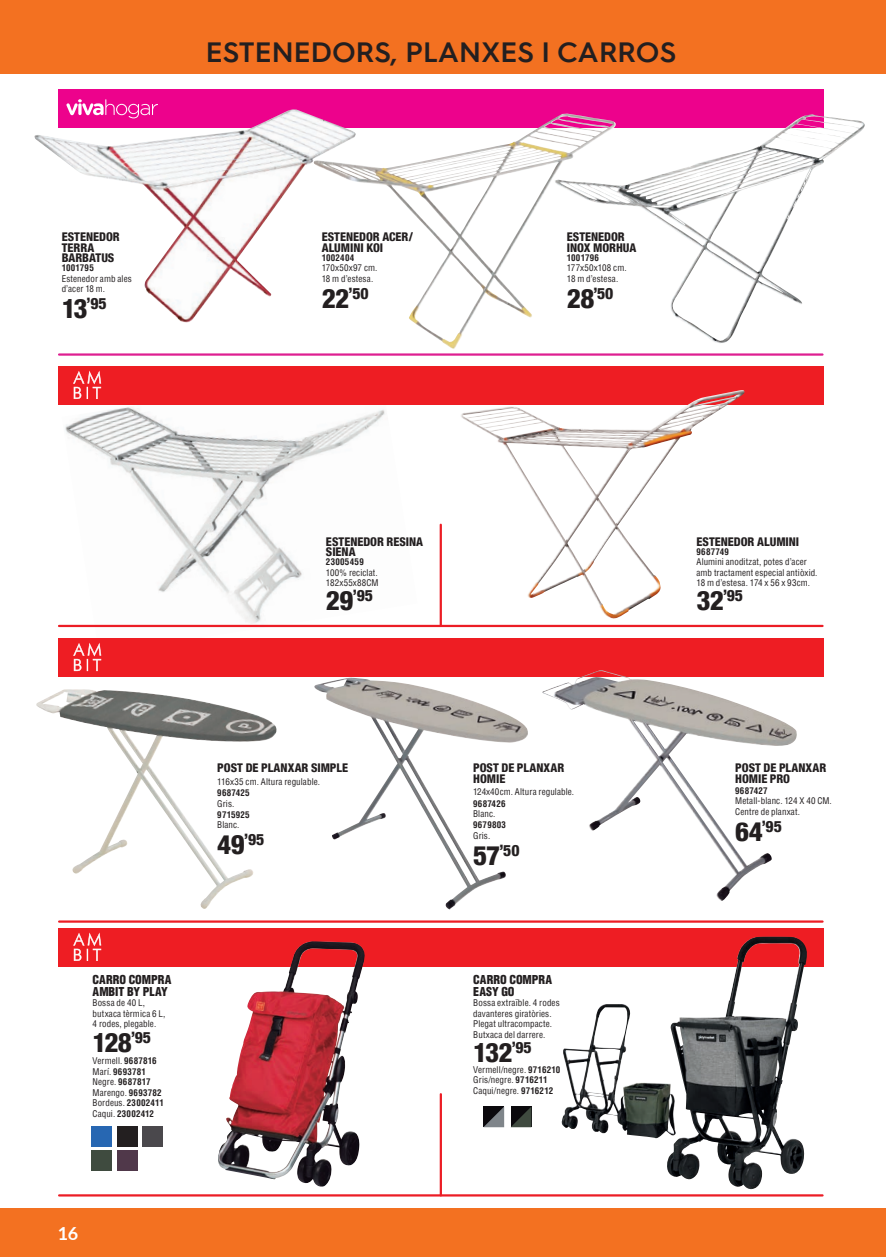
<style>
.page{position:relative;width:886px;height:1257px;background:#fff}
.page>*{position:absolute;margin:0;border:0;box-sizing:border-box;transform-origin:0 0}
.t1{font:600 28.5px "Hurme Geometric Sans 4";color:#231f20}
.t2{font:800 condensed 27px "Helvetica 87";letter-spacing:-.055em;color:#231f20}
.t3{font:700 18px "Lato";color:#fff}
.t4{font:800 condensed 15.75px "Helvetica 87";letter-spacing:-.01em;color:#231f20}
.t5{font:800 condensed 12px/10.5px "Helvetica 87";letter-spacing:-.005em;color:#231f20}
.t6{font:900 condensed 12px/12px "Helvetica";color:#231f20}
.t7{font:condensed 9px/10.5px "Helvetica";letter-spacing:.015em;color:#231f20}
.t8{font:700 condensed 9px/10.5px "Helvetica";letter-spacing:.025em;color:#231f20}
.s1{font-size:27px}
.s2{font-weight:400}
.s3{font-weight:700}
</style>
<div class="page">
<div style="left:0;top:1208px;width:886px;height:49px;background:#f37121"></div>
<img style="left:62px;top:407px;width:355px;height:232px">
<div style="left:58px;top:928px;width:765px;height:39px;background:#ee1d23"></div>
<svg style="left:73px;top:932px;width:28px;height:29px"></svg>
<div style="left:58px;top:639px;width:765px;height:38px;background:#ee1d23"></div>
<svg style="left:73px;top:643px;width:28px;height:28px"></svg>
<div style="left:0;top:0;width:886px;height:73px;background:#f37121"></div>
<img style="left:561px;top:1004px;width:106px;height:134px">
<hr style="left:59px;top:1194px;width:763px;height:2px;background:#ec1d25">
<hr style="left:59px;top:625px;width:763px;height:2px;background:#ec1d25">
<hr style="left:439px;top:525px;width:3px;height:101px;background:#ec1d25">
<hr style="left:440px;top:1094px;width:2px;height:101px;background:#ec1d25">
<svg style="left:483px;top:1106px;width:21px;height:21px"></svg>
<svg style="left:511px;top:1106px;width:20px;height:21px"></svg>
<img style="left:667px;top:936px;width:140px;height:253px">
<img style="left:218px;top:941px;width:142px;height:245px">
<hr style="left:59px;top:920px;width:763px;height:3px;background:#ec1d25">
<img style="left:314px;top:678px;width:214px;height:231px">
<img style="left:36px;top:689px;width:241px;height:220px">
<img style="left:542px;top:670px;width:254px;height:231px">
<div style="left:58px;top:367px;width:765px;height:38px;background:#ee1d23"></div>
<svg style="left:73px;top:371px;width:28px;height:28px"></svg>
<div style="left:91px;top:1126px;width:21px;height:20px;background:#2767b2"></div>
<div style="left:117px;top:1126px;width:21px;height:20px;background:#231f20"></div>
<div style="left:142px;top:1126px;width:21px;height:20px;background:#4a484c"></div>
<div style="left:91px;top:1150px;width:21px;height:21px;background:#3f4b3f"></div>
<div style="left:117px;top:1150px;width:21px;height:21px;background:#50384a"></div>
<img style="left:461px;top:390px;width:283px;height:229px">
<hr style="left:59px;top:353px;width:763px;height:3px;background:#de1e91">
<div style="left:58px;top:90px;width:765px;height:38px;background:#ed028c"></div>
<svg style="left:66px;top:99px;width:92px;height:10px"></svg>
<img style="left:34px;top:109px;width:276px;height:214px">
<img style="left:618px;top:114px;width:247px;height:229px">
<img style="left:310px;top:114px;width:308px;height:235px">
<h3 class="t5" style="left:62px;top:231px;width:59px">ESTENEDOR<br>TERRA<br>BARBATUS</h3>
<p class="t8" style="left:62px;top:262px;width:34px">1001795</p>
<p class="t7" style="left:62px;top:273px;width:72px">Estenedor amb ales d’acer 18 m.</p>
<h3 class="t4" style="left:62px;top:294px;width:46px"><span class="s1">13</span>’95</h3>
<h1 class="t1" style="left:206px;top:32px;width:472px">ESTENEDORS, PLANXES I CARROS</h1>
<h3 class="t5" style="left:322px;top:231px;width:93px">ESTENEDOR ACER/<br>ALUMINI KOI</h3>
<p class="t8" style="left:322px;top:252px;width:34px">1002404</p>
<p class="t7" style="left:322px;top:262px;width:57px">170x50x97 cm.<br>18 m d’estesa.</p>
<h3 class="t4" style="left:322px;top:283px;width:48px"><span class="s1">22</span>’50</h3>
<h3 class="t5" style="left:567px;top:231px;width:71px">ESTENEDOR<br>INOX MORHUA</h3>
<p class="t8" style="left:567px;top:252px;width:34px">1001796</p>
<p class="t7" style="left:567px;top:262px;width:61px">177x50x108 cm.<br>18 m d’estesa.</p>
<h3 class="t4" style="left:567px;top:283px;width:48px"><span class="s1">28</span>’50</h3>
<h3 class="t5" style="left:326px;top:536px;width:99px">ESTENEDOR RESINA<br>SIENA</h3>
<p class="t8" style="left:326px;top:556px;width:39px">23005459</p>
<p class="t7" style="left:326px;top:567px;width:54px">100% reciclat.<br>182x55x88CM</p>
<h3 class="t4" style="left:326px;top:586px;width:49px"><span class="s1">29</span>’95</h3>
<h3 class="t5" style="left:217px;top:762px;width:132px">POST DE PLANXAR SIMPLE</h3>
<p class="t7" style="left:217px;top:776px;width:104px">116x35 cm. Altura regulable.</p>
<p class="t8" style="left:217px;top:787px;width:34px">9687425</p>
<p class="t7" style="left:217px;top:798px;width:19px">Gris.</p>
<p class="t8" style="left:217px;top:809px;width:34px">9715925</p>
<p class="t7" style="left:217px;top:819px;width:24px">Blanc.</p>
<h3 class="t4" style="left:217px;top:830px;width:49px"><span class="s1">49</span>’95</h3>
<h3 class="t6" style="left:93px;top:973px;width:80px">CARRO COMPRA<br>AMBIT BY PLAY</h3>
<p class="t7" style="left:93px;top:997px;width:74px">Bossa de 40 L, butxaca tèrmica 6 L,<br>4 rodes, plegable.</p>
<h2 class="t2" style="left:93px;top:1025px;width:60px">128<sup>’95</sup></h2>
<p class="t8" style="left:93px;top:1056px;width:73px"><span class="s2">Vermell.</span> 9687816<br><span class="s2">Marí.</span> 9693781<br><span class="s2">Negre.</span> 9687817<br><span class="s2">Marengo.</span> 9693782<br><span class="s2">Bordeus.</span> 23002411<br><span class="s2">Caqui.</span> 23002412</p>
<h3 class="t3" style="left:58px;top:1220px;width:21px">16</h3>
<h3 class="t5" style="left:473px;top:762px;width:93px">POST DE PLANXAR<br>HOMIE</h3>
<p class="t7" style="left:473px;top:787px;width:102px">124x40cm. Altura regulable.</p>
<p class="t8" style="left:473px;top:798px;width:34px">9687426</p>
<p class="t7" style="left:473px;top:808px;width:24px">Blanc.</p>
<p class="t8" style="left:473px;top:819px;width:34px">9679803</p>
<p class="t7" style="left:473px;top:830px;width:19px">Gris.</p>
<h3 class="t4" style="left:473px;top:840px;width:48px"><span class="s1">57</span>’50</h3>
<h3 class="t6" style="left:473px;top:973px;width:80px">CARRO COMPRA<br>EASY GO</h3>
<p class="t7" style="left:473px;top:997px;width:88px">Bossa extraïble. 4 rodes davanteres giratòries.<br>Plegat ultracompacte.<br>Butxaca del darrere.</p>
<h2 class="t2" style="left:473px;top:1036px;width:60px">132<sup>’95</sup></h2>
<p class="t7" style="left:473px;top:1064px;width:88px">Vermell/negre. <span class="s3">9716210<br></span>Gris/negre. <span class="s3">9716211<br></span>Caqui/negre. <span class="s3">9716212</span></p>
<h3 class="t5" style="left:696px;top:536px;width:104px">ESTENEDOR ALUMINI</h3>
<p class="t8" style="left:696px;top:546px;width:34px">9687749</p>
<p class="t7" style="left:696px;top:556px;width:123px">Alumini anoditzat, potes d’acer amb tractament especial antiòxid.<br>18 m d’estesa. 174 x 56 x 93cm.</p>
<h3 class="t4" style="left:696px;top:586px;width:48px"><span class="s1">32</span>’95</h3>
<h3 class="t5" style="left:735px;top:762px;width:93px">POST DE PLANXAR<br>HOMIE PRO</h3>
<p class="t8" style="left:735px;top:785px;width:34px">9687427</p>
<p class="t7" style="left:735px;top:796px;width:98px">Metall-blanc. 124 X 40 CM.<br>Centre de planxat.</p>
<h3 class="t4" style="left:735px;top:817px;width:48px"><span class="s1">64</span>’95</h3>
</div>
